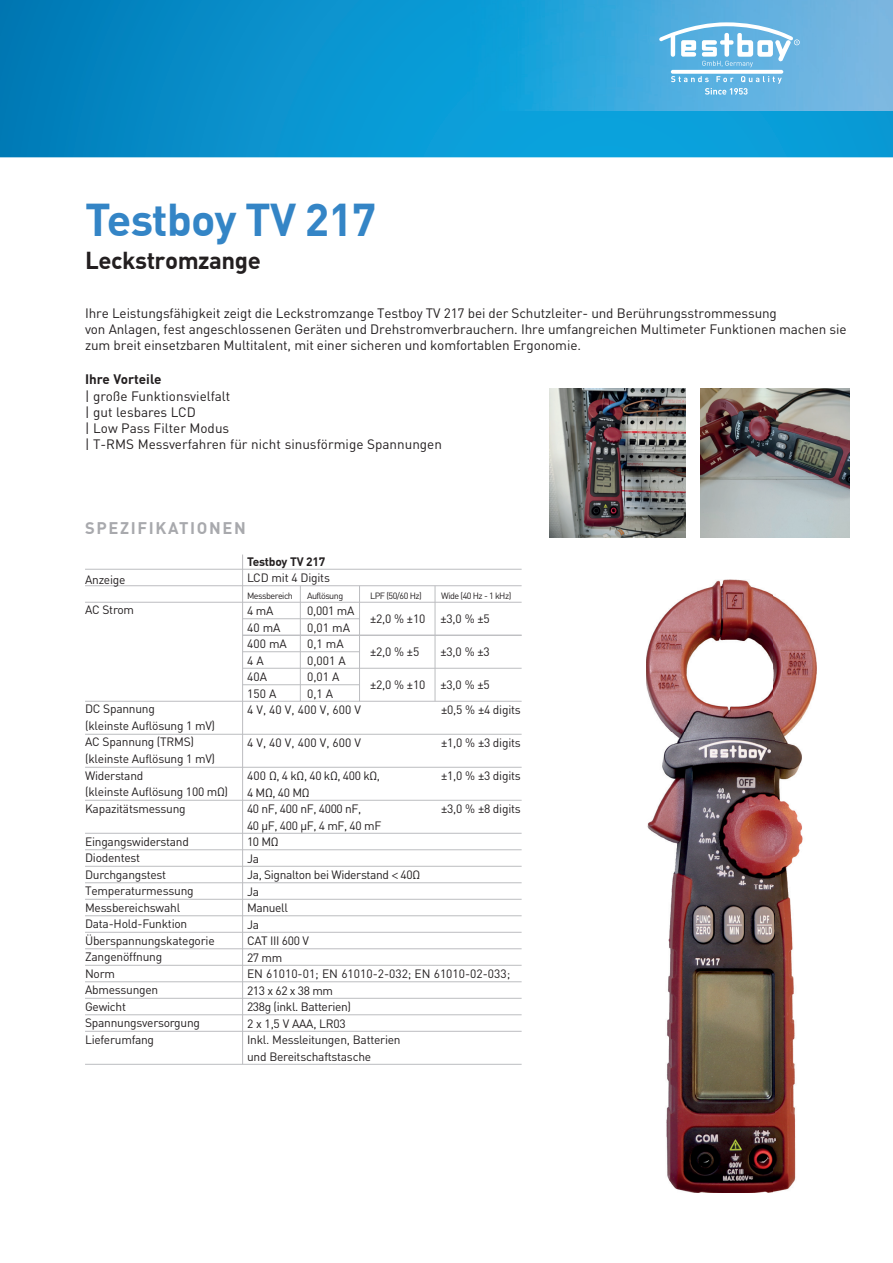
<style>
.page{position:relative;width:893px;height:1263px;background:#fff}
.page>*{position:absolute;margin:0;border:0;box-sizing:border-box;transform-origin:0 0}
.t1{font:700 45px "DIN";letter-spacing:-.02em;color:#3485c6}
.t2{font:700 24px "DIN";letter-spacing:-.02em;color:#231f20}
.t3{font:700 16.5px "DIN";letter-spacing:.1em;color:#a8a9ad}
.t4{font:13.5px/16.2px "DIN";letter-spacing:-.01em;color:#231f20}
.t5{font:700 13.5px "DIN";color:#231f20}
.t6{font:12px/16.5px "DIN";letter-spacing:-.02em;color:#231f20}
.t7{font:12px/16.5px "DIN";letter-spacing:.005em;color:#231f20}
.t8{font:700 12px "DIN";letter-spacing:-.02em;color:#231f20}
.t9{font:9px "DIN";letter-spacing:-.055em;color:#231f20}
.s1{font-family:"Myriad Pro"}
</style>
<div class="page">
<svg style="left:0;top:0;width:893px;height:157px;background:#0791cc"></svg>
<img style="left:468px;top:0;width:425px;height:111px">
<svg style="left:671px;top:70px;width:112px;height:4px"></svg>
<svg style="left:671px;top:76px;width:111px;height:19px;background:#70bbe5"></svg>
<svg style="left:659px;top:22px;width:141px;height:45px"></svg>
<img style="left:549px;top:389px;width:136px;height:148px">
<img style="left:700px;top:389px;width:149px;height:148px">
<hr style="left:85px;top:585px;width:437px;height:1px;background:#bcbdc0">
<hr style="left:85px;top:602px;width:437px;height:1px;background:#bcbdc0">
<hr style="left:243px;top:668px;width:279px;height:1px;background:#bcbdc0">
<hr style="left:85px;top:849px;width:437px;height:1px;background:#bcbdc0">
<hr style="left:85px;top:866px;width:437px;height:1px;background:#bcbdc0">
<hr style="left:85px;top:882px;width:437px;height:1px;background:#bcbdc0">
<hr style="left:85px;top:899px;width:437px;height:1px;background:#bcbdc0">
<hr style="left:85px;top:915px;width:437px;height:1px;background:#bcbdc0">
<hr style="left:85px;top:948px;width:437px;height:1px;background:#bcbdc0">
<hr style="left:85px;top:965px;width:437px;height:1px;background:#bcbdc0">
<hr style="left:85px;top:981px;width:437px;height:1px;background:#bcbdc0">
<hr style="left:85px;top:998px;width:437px;height:1px;background:#bcbdc0">
<hr style="left:85px;top:1014px;width:437px;height:1px;background:#bcbdc0">
<hr style="left:85px;top:1031px;width:437px;height:1px;background:#bcbdc0">
<hr style="left:242px;top:554px;width:1px;height:510px;background:#bcbdc0">
<hr style="left:359px;top:586px;width:1px;height:115px;background:#bcbdc0">
<hr style="left:243px;top:618px;width:116px;height:1px;background:#bcbdc0">
<hr style="left:243px;top:635px;width:279px;height:1px;background:#bcbdc0">
<hr style="left:243px;top:651px;width:116px;height:1px;background:#bcbdc0">
<hr style="left:243px;top:684px;width:116px;height:1px;background:#bcbdc0">
<hr style="left:85px;top:701px;width:437px;height:1px;background:#bcbdc0">
<hr style="left:85px;top:734px;width:437px;height:1px;background:#bcbdc0">
<hr style="left:300px;top:586px;width:1px;height:115px;background:#bcbdc0">
<hr style="left:435px;top:586px;width:1px;height:115px;background:#bcbdc0">
<hr style="left:85px;top:932px;width:437px;height:1px;background:#bcbdc0">
<hr style="left:85px;top:767px;width:437px;height:1px;background:#bcbdc0">
<hr style="left:85px;top:800px;width:437px;height:1px;background:#bcbdc0">
<hr style="left:85px;top:833px;width:437px;height:1px;background:#bcbdc0">
<hr style="left:85px;top:1064px;width:437px;height:1px;background:#bcbdc0">
<hr style="left:85px;top:569px;width:437px;height:1px;background:#bcbdc0">
<img style="left:646px;top:579px;width:170px;height:614px">
<h1 class="t1" style="left:85px;top:190px;width:293px">Testboy TV 217</h1>
<h2 class="t2" style="left:85px;top:244px;width:177px">Leckstromzange</h2>
<p class="t4" style="left:85px;top:305px;width:763px">Ihre Leistungsfähigkeit zeigt die Leckstromzange Testboy TV 217 bei der Schutzleiter- und Berührungsstrommessung<br>von Anlagen, fest angeschlossenen Geräten und Drehstromverbrauchern. Ihre umfangreichen Multimeter Funktionen machen sie zum breit einsetzbaren Multitalent, mit einer sicheren und komfortablen Ergonomie.</p>
<p class="t5" style="left:85px;top:370px;width:78px">Ihre Vorteile</p>
<p class="t4" style="left:85px;top:387px;width:358px">| große Funktionsvielfalt<br>| gut lesbares LCD<br>| Low Pass Filter Modus<br>| T-RMS Messverfahren für nicht sinusförmige Spannungen</p>
<h3 class="t3" style="left:85px;top:517px;width:162px">SPEZIFIKATIONEN</h3>
<p class="t8" style="left:247px;top:553px;width:80px">Testboy TV 217</p>
<p class="t6" style="left:85px;top:571px;width:42px">Anzeige</p>
<p class="t6" style="left:247px;top:569px;width:84px">LCD mit 4 Digits</p>
<p class="t6" style="left:85px;top:602px;width:51px">AC Strom</p>
<p class="t9" style="left:247px;top:590px;width:47px">Messbereich</p>
<p class="t9" style="left:307px;top:590px;width:38px">Auflösung</p>
<p class="t9" style="left:370px;top:590px;width:53px">LPF (50/60 Hz)</p>
<p class="t9" style="left:441px;top:590px;width:72px">Wide (40 Hz - 1 kHz)</p>
<p class="t7" style="left:307px;top:602px;width:49px">0,001 mA<br>0,01 mA<br>0,1 mA<br>0,001 A<br>0,01 A<br>0,1 A</p>
<p class="t6" style="left:441px;top:610px;width:51px">±3,0 % ±5</p>
<p class="t7" style="left:247px;top:602px;width:116px">4 mA<br>40 mA<br>400 mA<br>4 A<br>40A<br>150 A<br>4 V, 40 V, 400 V, 600 V</p>
<p class="t6" style="left:247px;top:734px;width:116px">4 V, 40 V, 400 V, 600 V</p>
<p class="t6" style="left:247px;top:767px;width:265px">400 Ω, 4 kΩ, 40 kΩ, 400 kΩ,<br>4 MΩ, 40 MΩ<br>40 nF, 400 nF, 4000 nF,<br>40 µF, 400 µF, 4 mF, 40 mF<br>10 MΩ<br>Ja<br>Ja, Signalton bei Widerstand <span class="s1">&lt;</span> 40Ω<br>Ja<br>Manuell<br>Ja<br>CAT III 600 V<br>27 mm<br>EN 61010-01; EN 61010-2-032; EN 61010-02-033;<br>213 x 62 x 38 mm<br>238g (inkl. Batterien)<br>2 x 1,5 V AAA, LR03<br>Inkl. Messleitungen, Batterien<br>und Bereitschaftstasche</p>
<p class="t6" style="left:370px;top:610px;width:57px">±2,0 % ±10</p>
<p class="t6" style="left:370px;top:643px;width:51px">±2,0 % ±5</p>
<p class="t6" style="left:370px;top:676px;width:57px">±2,0 % ±10</p>
<p class="t6" style="left:441px;top:643px;width:51px">±3,0 % ±3</p>
<p class="t6" style="left:441px;top:671px;width:82px;line-height:25.2px">±3,0 % ±5<br>±0,5 % ±4 digits</p>
<p class="t6" style="left:441px;top:734px;width:81px">±1,0 % ±3 digits</p>
<p class="t6" style="left:441px;top:767px;width:81px">±1,0 % ±3 digits</p>
<p class="t6" style="left:441px;top:800px;width:81px">±3,0 % ±8 digits</p>
<p class="t6" style="left:85px;top:701px;width:145px">DC Spannung<br>(kleinste Auflösung 1 mV)<br>AC Spannung (TRMS) (kleinste Auflösung 1 mV)<br>Widerstand<br>(kleinste Auflösung 100 mΩ)<br>Kapazitätsmessung</p>
<p class="t6" style="left:85px;top:833px;width:131px">Eingangswiderstand<br>Diodentest<br>Durchgangstest<br>Temperaturmessung<br>Messbereichswahl<br>Data-Hold-Funktion<br>Überspannungskategorie<br>Zangenöffnung<br>Norm<br>Abmessungen<br>Gewicht<br>Spannungsversorgung<br>Lieferumfang</p>
</div>
